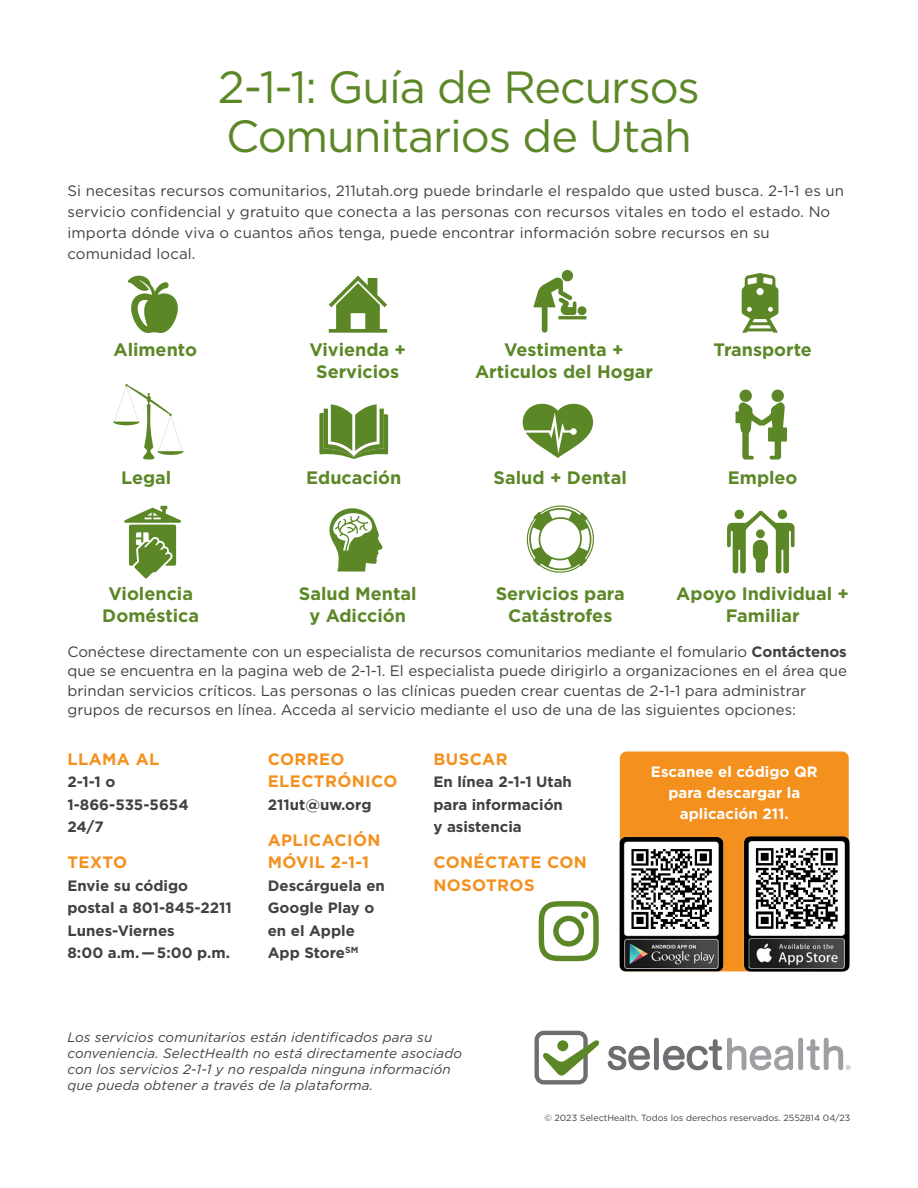
<style>
.page{position:relative;width:918px;height:1188px;background:#fff}
.page>*{position:absolute;margin:0;border:0;box-sizing:border-box;transform-origin:0 0}
._2016_Headline__Lg_G{font:45px/48.6px "Gotham";letter-spacing:-.025em;color:#5c8727}
.resources{font:700 18px/21.6px "Gotham";color:#5c8727;text-align:center}
._2016_Subhead__Gotha{font:700 16.5px/22.5px "Gotham";letter-spacing:.025em;color:#f4901d}
.Body_Copy{font:15px/19.5px "Gotham";color:#414042}
._2016_Body_Copy__Got{font:15px/21px "Gotham";letter-spacing:.01em;color:#414042}
.callouts{font:700 15px/22.5px "Gotham";color:#414042}
._2016_Subhead__Gotha-2{font:700 15px/22.5px "Gotham";color:#414042}
.callouts-2{font:700 15px/21px "Gotham";color:#fff;text-align:center}
._2016_Body_Copy__Got-2{font:italic 13.5px/16.2px "Gotham";letter-spacing:.01em;color:#414042}
.t1{font:9px "Gotham";color:#414042}
.s1{font-weight:700}
</style>
<div class="page">
<svg style="left:127px;top:275px;width:51px;height:58px"></svg>
<svg style="left:329px;top:276px;width:58px;height:57px"></svg>
<svg style="left:742px;top:273px;width:36px;height:60px"></svg>
<svg style="left:533px;top:270px;width:53px;height:63px"></svg>
<svg style="left:319px;top:404px;width:69px;height:55px"></svg>
<svg style="left:523px;top:403px;width:70px;height:55px"></svg>
<svg style="left:113px;top:384px;width:71px;height:76px"></svg>
<svg style="left:736px;top:389px;width:51px;height:71px"></svg>
<svg style="left:535px;top:1031px;width:65px;height:53px"></svg>
<svg style="left:608px;top:1046px;width:42px;height:24px"></svg>
<div style="left:654px;top:1038px;width:5px;height:32px;background:#6d6e71;border-radius:2px"></div>
<div style="left:798px;top:1038px;width:5px;height:32px;background:#9d9fa2;border-radius:2px"></div>
<svg style="left:663px;top:1038px;width:130px;height:32px"></svg>
<svg style="left:806px;top:1038px;width:44px;height:32px"></svg>
<svg style="left:539px;top:901px;width:60px;height:60px"></svg>
<div style="left:581px;top:912px;width:7px;height:7px;background:#5c8727;border-radius:50%"></div>
<svg style="left:526px;top:505px;width:68px;height:68px"></svg>
<svg style="left:727px;top:511px;width:68px;height:62px"></svg>
<div style="left:756px;top:529px;width:9px;height:9px;background:#5c8727;border-radius:50%"></div>
<svg style="left:329px;top:508px;width:54px;height:64px"></svg>
<svg style="left:124px;top:506px;width:57px;height:73px"></svg>
<div style="left:620px;top:752px;width:229px;height:219px;background:#f4901d;border-radius:7px"></div>
<img style="left:619px;top:836px;width:105px;height:136px">
<img style="left:743px;top:836px;width:107px;height:135px">
<p class="_2016_Headline__Lg_G" style="left:218px;top:62px;width:484px">2-1-1: Guía de Recursos<br>Comunitarios de Utah</p>
<p class="_2016_Body_Copy__Got" style="left:68px;top:180px;width:778px">Si necesitas recursos comunitarios, 211utah.org puede brindarle el respaldo que usted busca. 2-1-1 es un servicio confidencial y gratuito que conecta a las personas con recursos vitales en todo el estado. No importa dónde viva o cuantos años tenga, puede encontrar información sobre recursos en su comunidad local.</p>
<p class="resources" style="left:113px;top:339px;width:85px">Alimento</p>
<p class="resources" style="left:309px;top:339px;width:98px">Vivienda +<br>Servicios</p>
<p class="resources" style="left:504px;top:339px;width:121px">Vestimenta +</p>
<p class="resources" style="left:714px;top:339px;width:100px">Transporte</p>
<p class="resources" style="left:475px;top:361px;width:179px">Articulos del Hogar</p>
<p class="resources" style="left:121px;top:467px;width:52px">Legal</p>
<p class="resources" style="left:306px;top:467px;width:97px">Educación</p>
<p class="resources" style="left:494px;top:467px;width:135px">Salud + Dental</p>
<p class="resources" style="left:728px;top:467px;width:71px">Empleo</p>
<p class="resources" style="left:102px;top:583px;width:98px">Violencia<br>Doméstica</p>
<p class="resources" style="left:299px;top:583px;width:119px">Salud Mental y Adicción</p>
<p class="resources" style="left:496px;top:583px;width:130px">Servicios para<br>Catástrofes</p>
<p class="resources" style="left:676px;top:583px;width:174px">Apoyo Individual +<br>Familiar</p>
<p class="Body_Copy" style="left:68px;top:642px;width:781px">Conéctese directamente con un especialista de recursos comunitarios mediante el fomulario <span class="s1">Contáctenos </span>que se encuentra en la pagina web de 2-1-1. El especialista puede dirigirlo a organizaciones en el área que brindan servicios críticos. Las personas o las clínicas pueden crear cuentas de 2-1-1 para administrar grupos de recursos en línea. Acceda al servicio mediante el uso de una de las siguientes opciones:</p>
<p class="_2016_Subhead__Gotha" style="left:68px;top:748px;width:93px">LLAMA AL</p>
<p class="callouts" style="left:68px;top:771px;width:123px">2-1-1 o<br>1-866-535-5654<br>24/7</p>
<p class="_2016_Subhead__Gotha" style="left:68px;top:851px;width:61px">TEXTO</p>
<p class="callouts" style="left:68px;top:874px;width:166px">Envie su código postal a 801-845-2211</p>
<p class="callouts" style="left:68px;top:919px;width:164px">Lunes-Viernes<br>8:00 a.m. — 5:00 p.m.</p>
<p class="_2016_Subhead__Gotha" style="left:268px;top:748px;width:131px">CORREO<br>ELECTRÓNICO</p>
<p class="callouts" style="left:268px;top:793px;width:105px">211ut@uw.org</p>
<p class="_2016_Subhead__Gotha" style="left:268px;top:829px;width:114px">APLICACIÓN<br>MÓVIL 2-1-1</p>
<p class="_2016_Subhead__Gotha-2" style="left:268px;top:874px;width:119px">Descárguela en<br>Google Play o en el Apple<br>App Store<sup>SM</sup></p>
<p class="_2016_Subhead__Gotha" style="left:434px;top:748px;width:76px">BUSCAR</p>
<p class="_2016_Subhead__Gotha-2" style="left:434px;top:771px;width:140px">En línea 2-1-1 Utah para información y asistencia</p>
<p class="_2016_Subhead__Gotha" style="left:434px;top:851px;width:155px">CONÉCTATE CON<br>NOSOTROS</p>
<p class="_2016_Body_Copy__Got-2" style="left:68px;top:1028px;width:396px">Los servicios comunitarios están identificados para su conveniencia. SelectHealth no está directamente asociado con los servicios 2-1-1 y no respalda ninguna información que pueda obtener a través de la plataforma.</p>
<p class="callouts-2" style="left:651px;top:761px;width:168px">Escanee el código QR para descargar la aplicación 211.</p>
<p class="t1" style="left:544px;top:1112px;width:308px">© 2023 SelectHealth. Todos los derechos reservados. 2552814 04/23</p>
</div>
